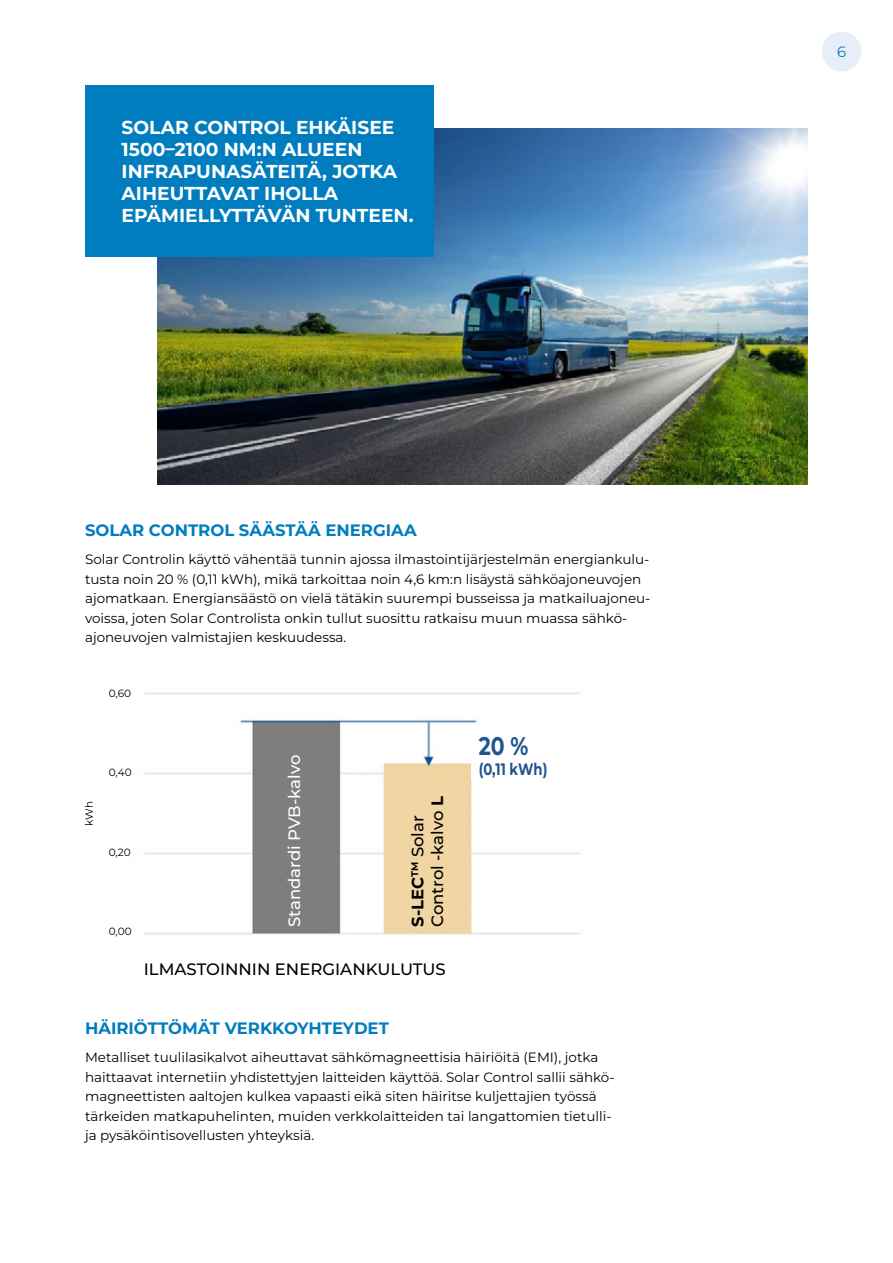
<style>
.page{position:relative;width:893px;height:1263px;background:#fff}
.page>*{position:absolute;margin:0;border:0;box-sizing:border-box;transform-origin:0 0}
.t1{font:700 25.5px "Montserrat";color:#20548d;scale:.8 1}
.t2{font:700 18.75px/22px "Montserrat";color:#fff}
.t3{font:700 16.5px "Montserrat";color:#007dbe}
.t4{font:500 16.5px/19.5px "Montserrat";color:#000}
.t5{font:500 16.5px "Montserrat";color:#fff}
.t6{font:700 16.5px "Montserrat";color:#20548d;scale:.8 1}
.t7{font:15px "Montserrat";color:#007dbe}
.t8{font:13.5px/19.5px "Montserrat";color:#000}
.t9{font:10.5px "Montserrat";color:#000}
.s1{font-weight:700}
</style>
<div class="page">
<div style="left:822px;top:32px;width:39px;height:39px;background:#e7eef7;border-radius:50%"></div>
<img style="left:157px;top:128px;width:651px;height:357px">
<div style="left:85px;top:85px;width:349px;height:171px;background:#007dbe"></div>
<img style="left:144px;top:692px;width:436px;height:243px">
<div style="left:398px;top:780px;width:54px;height:147px;background:#f1d5a3"></div>
<div style="left:265px;top:724px;width:54px;height:203px;background:#7e7e7e"></div>
<div style="left:471px;top:725px;width:29px;height:54px;background:#fff"></div>
<div style="left:479px;top:727px;width:106px;height:48px;background:#fff"></div>
<h2 class="t2" style="left:122px;top:115px;width:293px">SOLAR CONTROL EHKÄISEE<br>1500–2100 NM:N ALUEEN<br>INFRAPUNASÄTEITÄ, JOTKA<br>AIHEUTTAVAT IHOLLA<br>EPÄMIELLYTTÄVÄN TUNTEEN.</h2>
<p class="t3" style="left:85px;top:519px;width:333px">SOLAR CONTROL SÄÄSTÄÄ ENERGIAA</p>
<p class="t8" style="left:85px;top:549px;width:567px">Solar Controlin käyttö vähentää tunnin ajossa ilmastointijärjestelmän energiankulu&shy;tusta noin 20 % (0,11 kWh), mikä tarkoittaa noin 4,6 km:n lisäystä sähköajoneuvojen ajomatkaan. Energiansäästö on vielä tätäkin suurempi busseissa ja matkailuajoneu&shy;voissa, joten Solar Controlista onkin tullut suosittu ratkaisu muun muassa sähkö&shy;ajoneuvojen valmistajien keskuudessa.</p>
<p class="t9" style="left:109px;top:686px;width:24px">0,60</p>
<p class="t9" style="left:82px;top:826px;width:26px;rotate:-90deg">kWh</p>
<p class="t9" style="left:109px;top:766px;width:24px">0,40</p>
<p class="t9" style="left:109px;top:845px;width:24px">0,20</p>
<p class="t9" style="left:109px;top:925px;width:24px">0,00</p>
<p class="t5" style="left:283px;top:927px;width:174px;rotate:-90deg">Standardi PVB-kalvo</p>
<p class="t4" style="left:407px;top:927px;width:132px;rotate:-90deg"><span class="s1">S-LEC</span><sup>TM</sup> Solar<br>Control -kalvo <span class="s1">L</span></p>
<p class="t4" style="left:144px;top:959px;width:303px">ILMASTOINNIN ENERGIANKULUTUS</p>
<h1 class="t1" style="left:479px;top:729px;width:63px">20 %</h1>
<p class="t6" style="left:479px;top:759px;width:87px">(0,11 kWh)</p>
<p class="t3" style="left:85px;top:1017px;width:305px">HÄIRIÖTTÖMÄT VERKKOYHTEYDET</p>
<p class="t8" style="left:85px;top:1047px;width:531px">Metalliset tuulilasikalvot aiheuttavat sähkömagneettisia häiriöitä (EMI), jotka haittaavat internetiin yhdistettyjen laitteiden käyttöä. Solar Control sallii sähkö&shy;magneettisten aaltojen kulkea vapaasti eikä siten häiritse kuljettajien työssä tärkeiden matkapuhelinten, muiden verkkolaitteiden tai langattomien tietulli&shy;ja pysäköintisovellusten yhteyksiä.</p>
<p class="t7" style="left:837px;top:42px;width:11px">6</p>
</div>
